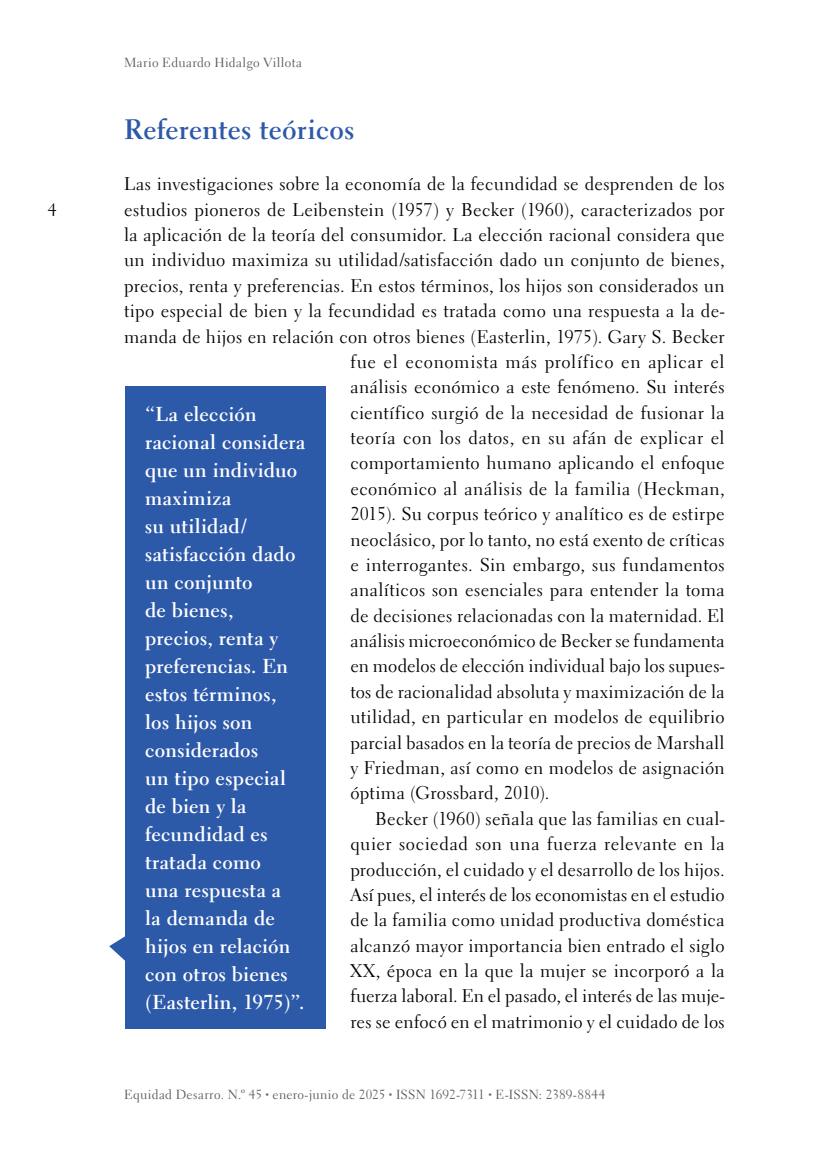
<style>
.page{position:relative;width:819px;height:1166px;background:#fff}
.page>*{position:absolute;margin:0;border:0;box-sizing:border-box;transform-origin:0 0}
._06T1{font:700 28px "Electra LT Std";letter-spacing:.015em;color:#2d59a9}
._19Destacado{font:700 20.12px/28px "Electra LT Std";letter-spacing:.015em;color:#fff}
._02Body_Sin{font:18.38px "Electra LT Std";letter-spacing:.015em;color:#000}
._01Body{font:18.38px/25.4px "Electra LT Std";letter-spacing:.005em;color:#000;text-align:justify}
._02Body_Sin-2{font:18.38px "Electra LT Std";letter-spacing:-.005em;color:#000}
._02Body_Sin-3{font:18.38px "Electra LT Std";letter-spacing:.04em;color:#000}
._02Body_Sin-4{font:18.38px "Electra LT Std";letter-spacing:.035em;color:#000}
.t1{font:17.5px "Electra LT Std";color:#000}
.t2{font:13.12px "Electra LT Std";letter-spacing:.025em;color:#58595b}
.s1{font-size:7px;color:#6d6e71}
</style>
<div class="page">
<svg style="left:109px;top:936px;width:16px;height:25px"></svg>
<div style="left:125px;top:386px;width:200px;height:643px;background:#2d59a9"></div>
<p class="t1" style="left:48px;top:199px;width:10px">4</p>
<p class="t2" style="left:124px;top:55px;width:179px">Mario Eduardo Hidalgo Villota</p>
<p class="_06T1" style="left:124px;top:112px;width:232px">Referentes teóricos</p>
<p class="_02Body_Sin" style="left:124px;top:173px;width:602px">Las investigaciones sobre la economía de la fecundidad se desprenden de los</p>
<p class="_02Body_Sin" style="left:124px;top:198px;width:602px">estudios pioneros de Leibenstein (1957) y Becker (1960), caracterizados por</p>
<p class="_02Body_Sin" style="left:124px;top:223px;width:602px">la aplicación de la teoría del consumidor. La elección racional considera que</p>
<p class="_02Body_Sin" style="left:124px;top:249px;width:602px">un individuo maximiza su utilidad/satisfacción dado un conjunto de bienes,</p>
<p class="_02Body_Sin" style="left:124px;top:274px;width:602px">precios, renta y preferencias. En estos términos, los hijos son considerados un</p>
<p class="_02Body_Sin" style="left:124px;top:300px;width:602px">tipo especial de bien y la fecundidad es tratada como una respuesta a la de-</p>
<p class="_02Body_Sin" style="left:124px;top:325px;width:602px">manda de hijos en relación con otros bienes (Easterlin, 1975). Gary S. Becker</p>
<p class="_02Body_Sin-3" style="left:350px;top:350px;width:376px">fue el economista más prolífico en aplicar el</p>
<p class="_02Body_Sin" style="left:350px;top:376px;width:376px">análisis económico a este fenómeno. Su interés</p>
<p class="_02Body_Sin" style="left:350px;top:401px;width:375px">científico surgió de la necesidad de fusionar la</p>
<p class="_02Body_Sin-4" style="left:350px;top:426px;width:376px">teoría con los datos, en su afán de explicar el</p>
<p class="_02Body_Sin" style="left:350px;top:452px;width:376px">comportamiento humano aplicando el enfoque</p>
<p class="_02Body_Sin" style="left:350px;top:477px;width:376px">económico al análisis de la familia (Heckman,</p>
<p class="_02Body_Sin" style="left:350px;top:503px;width:375px">2015). Su corpus teórico y analítico es de estirpe</p>
<p class="_02Body_Sin" style="left:350px;top:528px;width:376px">neoclásico, por lo tanto, no está exento de críticas</p>
<p class="_02Body_Sin" style="left:350px;top:553px;width:376px">e interrogantes. Sin embargo, sus fundamentos</p>
<p class="_02Body_Sin" style="left:350px;top:579px;width:376px">analíticos son esenciales para entender la toma</p>
<p class="_02Body_Sin" style="left:350px;top:604px;width:376px">de decisiones relacionadas con la maternidad. El</p>
<p class="_02Body_Sin" style="left:350px;top:629px;width:376px">análisis microeconómico de Becker se fundamenta</p>
<p class="_02Body_Sin-2" style="left:350px;top:655px;width:376px">en modelos de elección individual bajo los supues-</p>
<p class="_02Body_Sin" style="left:350px;top:680px;width:376px">tos de racionalidad absoluta y maximización de la</p>
<p class="_02Body_Sin" style="left:350px;top:706px;width:375px">utilidad, en particular en modelos de equilibrio</p>
<p class="_02Body_Sin" style="left:350px;top:731px;width:375px">parcial basados en la teoría de precios de Marshall</p>
<p class="_02Body_Sin" style="left:350px;top:756px;width:375px">y Friedman, así como en modelos de asignación</p>
<p class="_02Body_Sin" style="left:350px;top:782px;width:201px">óptima (Grossbard, 2010).</p>
<p class="_01Body" style="left:350px;top:806px;width:376px;text-indent:25px">Becker (1960) señala que las familias en cual&shy;quier sociedad son una fuerza relevante en la producción, el cuidado y el desarrollo de los hijos.<br>Así pues, el interés de los economistas en el estudio de la familia como unidad productiva doméstica alcanzó mayor importancia bien entrado el siglo XX, época en la que la mujer se incorporó a la fuerza laboral. En el pasado, el interés de las muje&shy;res se enfocó en el matrimonio y el cuidado de los</p>
<p class="_19Destacado" style="left:145px;top:400px;width:162px">“La elección racional considera que un individuo maximiza<br>su utilidad/ satisfacción dado un conjunto<br>de bienes, precios, renta y preferencias. En estos términos,<br>los hijos son considerados<br>un tipo especial de bien y la fecundidad es tratada como<br>una respuesta a<br>la demanda de hijos en relación con otros bienes (Easterlin, 1975)”.</p>
<p class="t2" style="left:124px;top:1086px;width:482px">Equidad Desarro. N.º 45 <span class="s1">•</span> enero-junio de 2025 <span class="s1">•</span> ISSN 1692-7311 <span class="s1">•</span> E-ISSN: 2389-8844</p>
</div>
